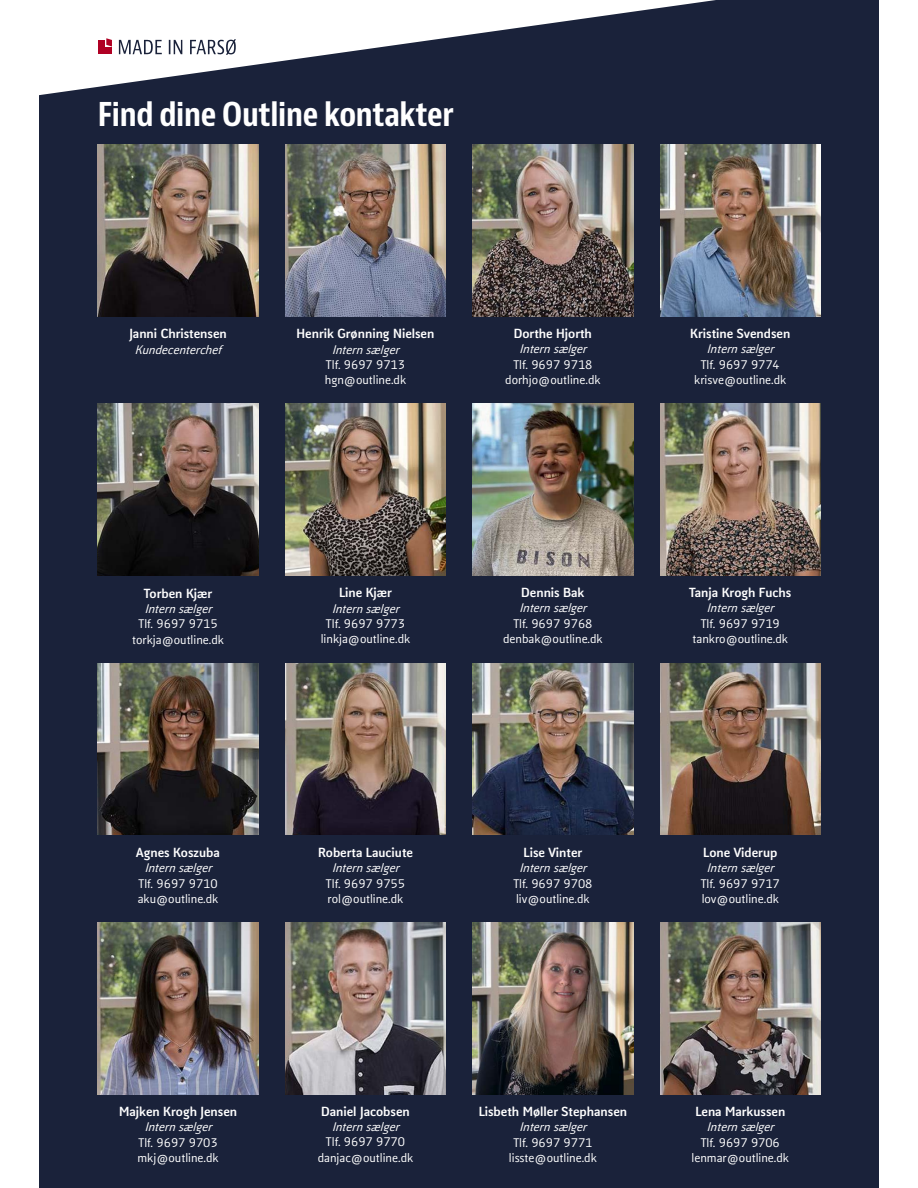
<style>
.page{position:relative;width:918px;height:1188px;background:#fff}
.page>*{position:absolute;margin:0;border:0;box-sizing:border-box;transform-origin:0 0}
.t1{font:700 condensed 31.95px "Bernino Sans";letter-spacing:-.01em;color:#fff}
.t2{font:800 12.45px "Kofi Pure Sans";color:#fff}
.t3{font:500 11.85px/15.3px "Kofi Pure Sans";color:#fff;text-align:center}
.t4{font:italic 500 11.85px "Kofi Pure Sans";color:#fff}
</style>
<div class="page">
<div style="left:39px;top:0;width:840px;height:1188px;background:#1a223a"></div>
<img style="left:98px;top:145px;width:160px;height:171px">
<img style="left:660px;top:145px;width:161px;height:171px">
<img style="left:285px;top:663px;width:161px;height:172px">
<img style="left:98px;top:404px;width:160px;height:171px">
<img style="left:660px;top:404px;width:161px;height:171px">
<img style="left:473px;top:145px;width:160px;height:171px">
<img style="left:285px;top:145px;width:161px;height:171px">
<img style="left:473px;top:663px;width:160px;height:172px">
<img style="left:473px;top:404px;width:160px;height:171px">
<img style="left:98px;top:663px;width:160px;height:172px">
<img style="left:660px;top:663px;width:161px;height:172px">
<svg style="left:119px;top:39px;width:117px;height:16px"></svg>
<svg style="left:98px;top:38px;width:14px;height:16px"></svg>
<img style="left:285px;top:404px;width:161px;height:171px">
<img style="left:98px;top:923px;width:160px;height:171px">
<img style="left:285px;top:923px;width:161px;height:171px">
<img style="left:660px;top:923px;width:161px;height:171px">
<img style="left:473px;top:923px;width:160px;height:171px">
<h1 class="t1" style="left:98px;top:95px;width:357px">Find dine Outline kontakter</h1>
<p class="t2" style="left:129px;top:325px;width:99px">Janni Christensen</p>
<p class="t4" style="left:135px;top:342px;width:92px">Kundecenterchef</p>
<p class="t2" style="left:297px;top:325px;width:139px">Henrik Grønning Nielsen</p>
<p class="t4" style="left:332px;top:342px;width:73px">Internsælger</p>
<p class="t3" style="left:325px;top:357px;width:83px;text-align:left">Tlf. 9697 9713 hgn@outline.dk</p>
<p class="t2" style="left:514px;top:325px;width:80px">Dorthe Hjorth</p>
<p class="t4" style="left:519px;top:341px;width:73px">Internsælger</p>
<p class="t3" style="left:505px;top:357px;width:97px">Tlf. 9697 9718 dorhjo@outline.dk</p>
<p class="t2" style="left:144px;top:584px;width:70px">Torben Kjær</p>
<p class="t4" style="left:145px;top:601px;width:73px">Internsælger</p>
<p class="t3" style="left:132px;top:617px;width:93px">Tlf. 9697 9715 torkja@outline.dk</p>
<p class="t2" style="left:339px;top:584px;width:54px">Line Kjær</p>
<p class="t4" style="left:332px;top:601px;width:73px">Internsælger</p>
<p class="t3" style="left:321px;top:616px;width:91px">Tlf. 9697 9773 linkja@outline.dk</p>
<p class="t2" style="left:521px;top:584px;width:65px">Dennis Bak</p>
<p class="t4" style="left:519px;top:600px;width:73px">Internsælger</p>
<p class="t3" style="left:503px;top:616px;width:101px">Tlf. 9697 9768 denbak@outline.dk</p>
<p class="t2" style="left:136px;top:844px;width:85px">Agnes Koszuba</p>
<p class="t4" style="left:145px;top:860px;width:73px">Internsælger</p>
<p class="t3" style="left:138px;top:876px;width:82px;text-align:left">Tlf. 9697 9710 aku@outline.dk</p>
<p class="t2" style="left:318px;top:844px;width:96px">Roberta Lauciute</p>
<p class="t4" style="left:332px;top:860px;width:73px">Internsælger</p>
<p class="t3" style="left:326px;top:876px;width:81px;text-align:left">Tlf. 9697 9755 rol@outline.dk</p>
<p class="t2" style="left:524px;top:844px;width:60px">Lise Vinter</p>
<p class="t4" style="left:519px;top:860px;width:73px">Internsælger</p>
<p class="t3" style="left:513px;top:876px;width:81px;text-align:left">Tlf. 9697 9708 liv@outline.dk</p>
<p class="t2" style="left:690px;top:325px;width:102px">Kristine Svendsen</p>
<p class="t4" style="left:707px;top:341px;width:73px">Internsælger</p>
<p class="t3" style="left:694px;top:357px;width:94px">Tlf. 9697 9774 krisve@outline.dk</p>
<p class="t2" style="left:689px;top:584px;width:104px">Tanja Krogh Fuchs</p>
<p class="t4" style="left:707px;top:600px;width:73px">Internsælger</p>
<p class="t3" style="left:693px;top:616px;width:97px">Tlf. 9697 9719 tankro@outline.dk</p>
<p class="t2" style="left:703px;top:844px;width:76px">Lone Viderup</p>
<p class="t4" style="left:707px;top:860px;width:73px">Internsælger</p>
<p class="t3" style="left:701px;top:876px;width:81px;text-align:left">Tlf. 9697 9717 lov@outline.dk</p>
<p class="t2" style="left:119px;top:1103px;width:120px">Majken Krogh Jensen</p>
<p class="t4" style="left:145px;top:1119px;width:73px">Internsælger</p>
<p class="t3" style="left:138px;top:1135px;width:83px;text-align:left">Tlf. 9697 9703 mkj@outline.dk</p>
<p class="t2" style="left:321px;top:1103px;width:90px">Daniel Jacobsen</p>
<p class="t4" style="left:332px;top:1119px;width:73px">Internsælger</p>
<p class="t3" style="left:318px;top:1135px;width:97px">Tlf. 9697 9770 danjac@outline.dk</p>
<p class="t2" style="left:479px;top:1103px;width:150px">Lisbeth Møller Stephansen</p>
<p class="t4" style="left:519px;top:1119px;width:73px">Internsælger</p>
<p class="t3" style="left:509px;top:1135px;width:89px">Tlf. 9697 9771 lisste@outline.dk</p>
<p class="t2" style="left:695px;top:1103px;width:91px">Lena Markussen</p>
<p class="t4" style="left:707px;top:1119px;width:73px">Internsælger</p>
<p class="t3" style="left:692px;top:1135px;width:99px">Tlf. 9697 9706 lenmar@outline.dk</p>
</div>
